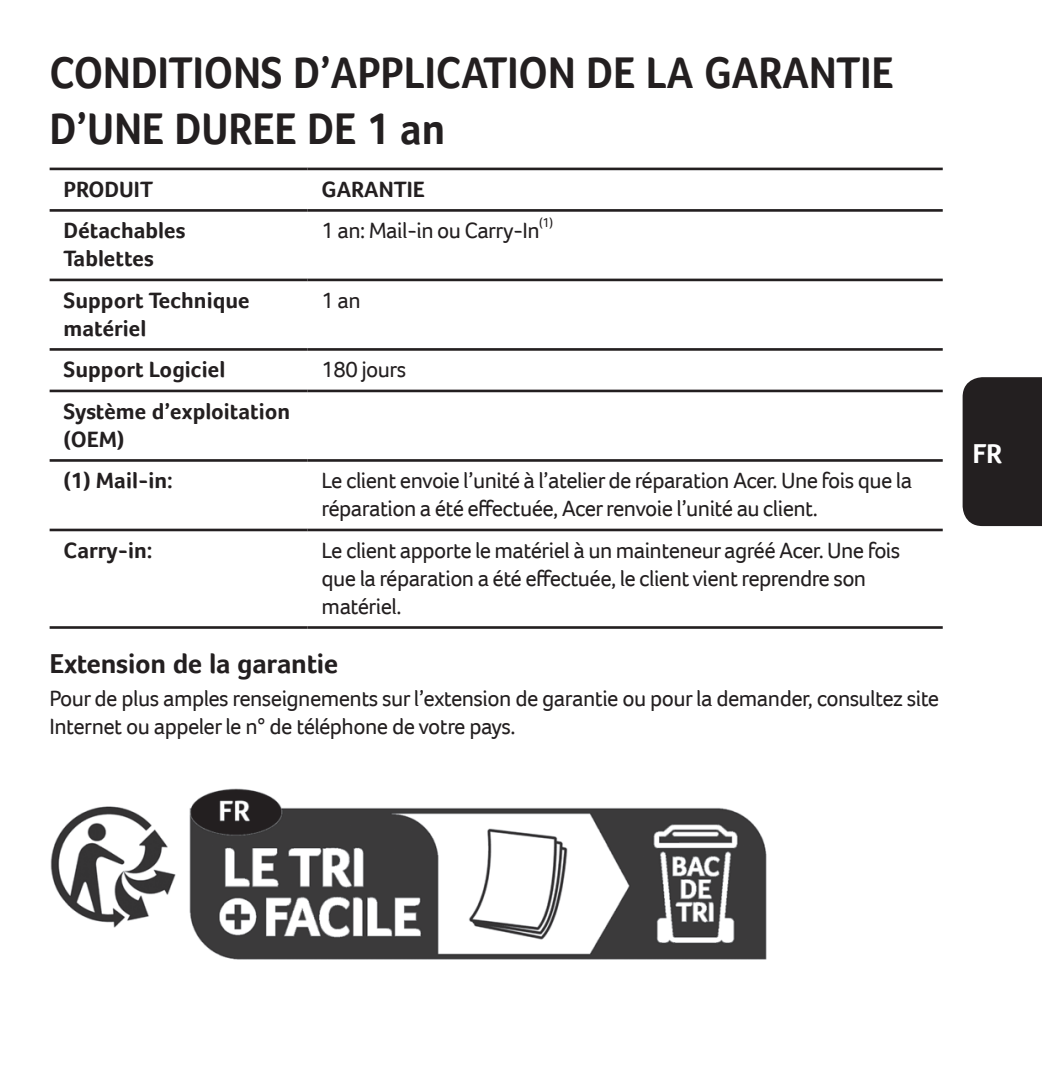
<style>
.page{position:relative;width:1042px;height:1072px;background:#fff}
.page>*{position:absolute;margin:0;border:0;box-sizing:border-box;transform-origin:0 0}
.t1{font:700 45.5px/56px "Acer Foco";color:#231f20;scale:.92 1}
.t2{font:700 28px "Acer Foco";letter-spacing:-.01em;color:#231f20}
.t3{font:700 28px "Acer Foco";color:#fff}
.t4{font:22.75px/28px "Acer Foco";letter-spacing:-.025em;color:#231f20}
.t5{font:700 22.75px/28px "Acer Foco";color:#231f20}
.t6{font:13.3px "Acer Foco";color:#231f20}
</style>
<div class="page">
<div style="left:962px;top:377px;width:80px;height:149px;background:#231f20"></div>
<hr style="left:50px;top:168px;width:258px;height:2px;background:#231f20">
<hr style="left:308px;top:168px;width:635px;height:2px;background:#231f20">
<hr style="left:50px;top:209px;width:258px;height:3px;background:#231f20">
<hr style="left:308px;top:209px;width:635px;height:3px;background:#231f20">
<hr style="left:50px;top:278px;width:258px;height:3px;background:#231f20">
<hr style="left:308px;top:278px;width:635px;height:3px;background:#231f20">
<hr style="left:50px;top:348px;width:258px;height:3px;background:#231f20">
<hr style="left:308px;top:348px;width:635px;height:3px;background:#231f20">
<hr style="left:50px;top:389px;width:258px;height:3px;background:#231f20">
<hr style="left:308px;top:389px;width:635px;height:3px;background:#231f20">
<hr style="left:50px;top:459px;width:258px;height:3px;background:#231f20">
<hr style="left:50px;top:528px;width:258px;height:3px;background:#231f20">
<hr style="left:50px;top:626px;width:258px;height:3px;background:#231f20">
<hr style="left:308px;top:459px;width:635px;height:3px;background:#231f20">
<hr style="left:308px;top:528px;width:635px;height:3px;background:#231f20">
<hr style="left:308px;top:626px;width:635px;height:3px;background:#231f20">
<img style="left:50px;top:788px;width:717px;height:172px">
<h1 class="t1" style="left:50px;top:44px;width:919px">CONDITIONS D’APPLICATION DE LA GARANTIE<br>D’UNE DUREE DE 1 an</h1>
<p class="t5" style="left:64px;top:175px;width:91px">PRODUIT</p>
<p class="t5" style="left:322px;top:175px;width:105px">GARANTIE</p>
<p class="t5" style="left:64px;top:216px;width:123px">Détachables<br>Tablettes</p>
<p class="t4" style="left:322px;top:216px;width:220px">1 an: Mail-in ou Carry-In</p>
<p class="t6" style="left:539px;top:215px;width:16px">(1)</p>
<p class="t5" style="left:64px;top:286px;width:188px">Support Technique matériel</p>
<p class="t4" style="left:322px;top:286px;width:41px">1 an</p>
<p class="t5" style="left:64px;top:355px;width:163px">Support Logiciel</p>
<p class="t4" style="left:322px;top:355px;width:86px">180 jours</p>
<p class="t5" style="left:64px;top:397px;width:228px">Système d’exploitation (OEM)</p>
<p class="t5" style="left:64px;top:466px;width:111px">(1) Mail-in:</p>
<p class="t4" style="left:322px;top:466px;width:592px">Le client envoie l’unité à l’atelier de réparation Acer. Une fois que la réparation a été effectuée, Acer renvoie l’unité au client.</p>
<p class="t5" style="left:64px;top:536px;width:90px">Carry-in:</p>
<p class="t4" style="left:322px;top:536px;width:580px">Le client apporte le matériel à un mainteneur agréé Acer. Une fois que la réparation a été effectuée, le client vient reprendre son matériel.</p>
<p class="t2" style="left:50px;top:646px;width:290px">Extension de la garantie</p>
<p class="t4" style="left:50px;top:683px;width:891px">Pour de plus amples renseignements sur l’extension de garantie ou pour la demander, consultez site<br>Internet ou appeler le n° de téléphone de votre pays.</p>
<p class="t3" style="left:972px;top:437px;width:31px">FR</p>
</div>
